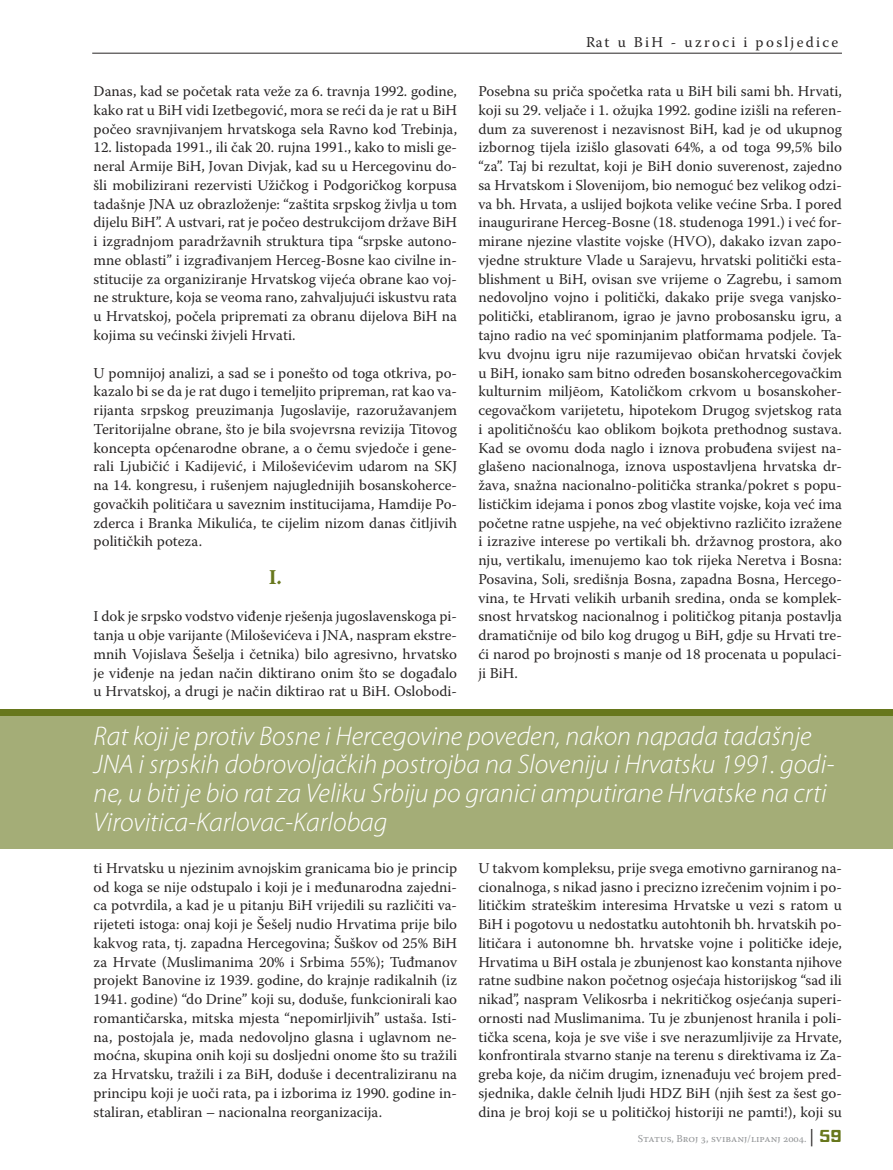
<style>
.page{position:relative;width:893px;height:1170px;background:#fff}
.page>*{position:absolute;margin:0;border:0;box-sizing:border-box;transform-origin:0 0}
._3__podnaslov{font:italic 300 27px/28.5px "Myriad Pro";color:#fff}
._8__medjunaslov{font:700 21px "Warnock Pro";color:#67771c}
._01__body_text{font:15px/18.8px "Warnock Pro";color:#282525;text-align:justify}
._01__body_text-2{font:15px "Warnock Pro";letter-spacing:.15em;color:#282525}
.t1{font:10.5px "Warnock Pro";color:#929496}
.s1{font-size:18px;color:#282525}
.s2{font-family:"CA Alternative Three";font-size:18px;color:#67771c}
</style>
<div class="page">
<hr style="left:92px;top:53px;width:750px;height:1px;background:#282525">
<div style="left:0;top:715px;width:893px;height:133px;background:#a4ad77"></div>
<div style="left:0;top:709px;width:893px;height:6px;background:#67771c"></div>
<p class="_01__body_text" style="left:94px;top:82px;width:365px">Danas, kad se početak rata veže za 6. travnja 1992. godine, kako rat u BiH vidi Izetbegović, mora se reći da je rat u BiH počeo sravnjivanjem hrvatskoga sela Ravno kod Trebinja,</p>
<p class="_01__body_text" style="left:94px;top:138px;width:365px">12. listopada 1991., ili čak 20. rujna 1991., kako to misli ge&shy;neral Armije BiH, Jovan Divjak, kad su u Hercegovinu do&shy;šli mobilizirani rezervisti Užičkog i Podgoričkog korpusa tadašnje JNA uz obrazloženje: “zaštita srpskog življa u tom dijelu BiH”. A ustvari, rat je počeo destrukcijom države BiH i izgradnjom paradržavnih struktura tipa “srpske autono&shy;mne oblasti” i izgrađivanjem Herceg-Bosne kao civilne in&shy;stitucije za organiziranje Hrvatskog vijeća obrane kao voj&shy;ne strukture, koja se veoma rano, zahvaljujući iskustvu rata u Hrvatskoj, počela pripremati za obranu dijelova BiH na kojima su većinski živjeli Hrvati.</p>
<p class="_01__body_text" style="left:94px;top:363px;width:365px">U pomnijoj analizi, a sad se i ponešto od toga otkriva, po&shy;kazalo bi se da je rat dugo i temeljito pripreman, rat kao va&shy;rijanta srpskog preuzimanja Jugoslavije, razoružavanjem Teritorijalne obrane, što je bila svojevrsna revizija Titovog koncepta općenarodne obrane, a o čemu svjedoče i gene&shy;rali Ljubičić i Kadijević, i Miloševićevim udarom na SKJ na 14. kongresu, i rušenjem najuglednijih bosanskoherce&shy;govačkih političara u saveznim institucijama, Hamdije Po&shy;zderca i Branka Mikulića, te cijelim nizom danas čitljivih političkih poteza.</p>
<p class="_8__medjunaslov" style="left:269px;top:564px;width:15px">I.</p>
<p class="_01__body_text" style="left:94px;top:607px;width:365px">I dok je srpsko vodstvo viđenje rješenja jugoslavenskoga pi&shy;tanja u obje varijante (Miloševićeva i JNA, naspram ekstre&shy;mnih Vojislava Šešelja i četnika) bilo agresivno, hrvatsko je viđenje na jedan način diktirano onim što se događalo u Hrvatskoj, a drugi je način diktirao rat u BiH. Oslobodi-</p>
<p class="_01__body_text-2" style="left:586px;top:33px;width:254px">Rat u BiH - uzroci i posljedice</p>
<p class="_01__body_text" style="left:478px;top:82px;width:365px">Posebna su priča spočetka rata u BiH bili sami bh. Hrvati, koji su 29. veljače i 1. ožujka 1992. godine izišli na referen&shy;dum za suverenost i nezavisnost BiH, kad je od ukupnog izbornog tijela izišlo glasovati 64%, a od toga 99,5% bilo “za”. Taj bi rezultat, koji je BiH donio suverenost, zajedno sa Hrvatskom i Slovenijom, bio nemoguć bez velikog odzi&shy;va bh. Hrvata, a uslijed bojkota velike većine Srba. I pored inaugurirane Herceg-Bosne (18. studenoga 1991.) i već for&shy;mirane njezine vlastite vojske (HVO), dakako izvan zapo&shy;vjedne strukture Vlade u Sarajevu, hrvatski politički esta&shy;blishment u BiH, ovisan sve vrijeme o Zagrebu, i samom nedovoljno vojno i politički, dakako prije svega vanjsko&shy;politički, etabliranom, igrao je javno probosansku igru, a tajno radio na već spominjanim platformama podjele. Ta&shy;kvu dvojnu igru nije razumijevao običan hrvatski čovjek u BiH, ionako sam bitno određen bosanskohercegovačkim kulturnim miljēom, Katoličkom crkvom u bosanskoher&shy;cegovačkom varijetetu, hipotekom Drugog svjetskog rata i apolitičnošću kao oblikom bojkota prethodnog sustava.<br>Kad se ovomu doda naglo i iznova probuđena svijest na&shy;glašeno nacionalnoga, iznova uspostavljena hrvatska dr&shy;žava, snažna nacionalno-politička stranka/pokret s popu&shy;lističkim idejama i ponos zbog vlastite vojske, koja već ima početne ratne uspjehe, na već objektivno različito izražene i izrazive interese po vertikali bh. državnog prostora, ako nju, vertikalu, imenujemo kao tok rijeka Neretva i Bosna:<br>Posavina, Soli, središnja Bosna, zapadna Bosna, Hercego&shy;vina, te Hrvati velikih urbanih sredina, onda se komplek&shy;snost hrvatskog nacionalnog i političkog pitanja postavlja dramatičnije od bilo kog drugog u BiH, gdje su Hrvati tre&shy;ći narod po brojnosti s manje od 18 procenata u populaci&shy;ji BiH.</p>
<p class="_3__podnaslov" style="left:94px;top:722px;width:742px">Rat koji je protiv Bosne i Hercegovine poveden, nakon napada tadašnje JNA i srpskih dobrovoljačkih postrojba na Sloveniju i Hrvatsku 1991. godi&shy;ne, u biti je bio rat za Veliku Srbiju po granici amputirane Hrvatske na crti Virovitica-Karlovac-Karlobag</p>
<p class="_01__body_text" style="left:94px;top:858px;width:365px">ti Hrvatsku u njezinim avnojskim granicama bio je princip od koga se nije odstupalo i koji je i međunarodna zajedni&shy;ca potvrdila, a kad je u pitanju BiH vrijedili su različiti va&shy;rijeteti istoga: onaj koji je Šešelj nudio Hrvatima prije bilo kakvog rata, tj. zapadna Hercegovina; Šuškov od 25% BiH za Hrvate (Muslimanima 20% i Srbima 55%); Tuđmanov projekt Banovine iz 1939. godine, do krajnje radikalnih (iz 1941. godine) “do Drine” koji su, doduše, funkcionirali kao romantičarska, mitska mjesta “nepomirljivih” ustaša. Isti&shy;na, postojala je, mada nedovoljno glasna i uglavnom ne&shy;moćna, skupina onih koji su dosljedni onome što su tražili za Hrvatsku, tražili i za BiH, doduše i decentraliziranu na principu koji je uoči rata, pa i izborima iz 1990. godine in&shy;staliran, etabliran – nacionalna reorganizacija.</p>
<p class="_01__body_text" style="left:478px;top:858px;width:365px">U takvom kompleksu, prije svega emotivno garniranog na&shy;cionalnoga, s nikad jasno i precizno izrečenim vojnim i po&shy;litičkim strateškim interesima Hrvatske u vezi s ratom u BiH i pogotovu u nedostatku autohtonih bh. hrvatskih po&shy;litičara i autonomne bh. hrvatske vojne i političke ideje, Hrvatima u BiH ostala je zbunjenost kao konstanta njihove ratne sudbine nakon početnog osjećaja historijskog “sad ili nikad”, naspram Velikosrba i nekritičkog osjećanja superi&shy;ornosti nad Muslimanima. Tu je zbunjenost hranila i poli&shy;tička scena, koja je sve više i sve nerazumljivije za Hrvate, konfrontirala stvarno stanje na terenu s direktivama iz Za&shy;greba koje, da ničim drugim, iznenađuju već brojem pred&shy;sjednika, dakle čelnih ljudi HDZ BiH (njih šest za šest go&shy;dina je broj koji se u političkoj historiji ne pamti!), koji su</p>
<p class="t1" style="left:638px;top:1131px;width:206px">STATUS, BROJ 3, SVIBANJ/LIPANJ 2004. <span class="s1">|</span> <span class="s2">59</span></p>
</div>
